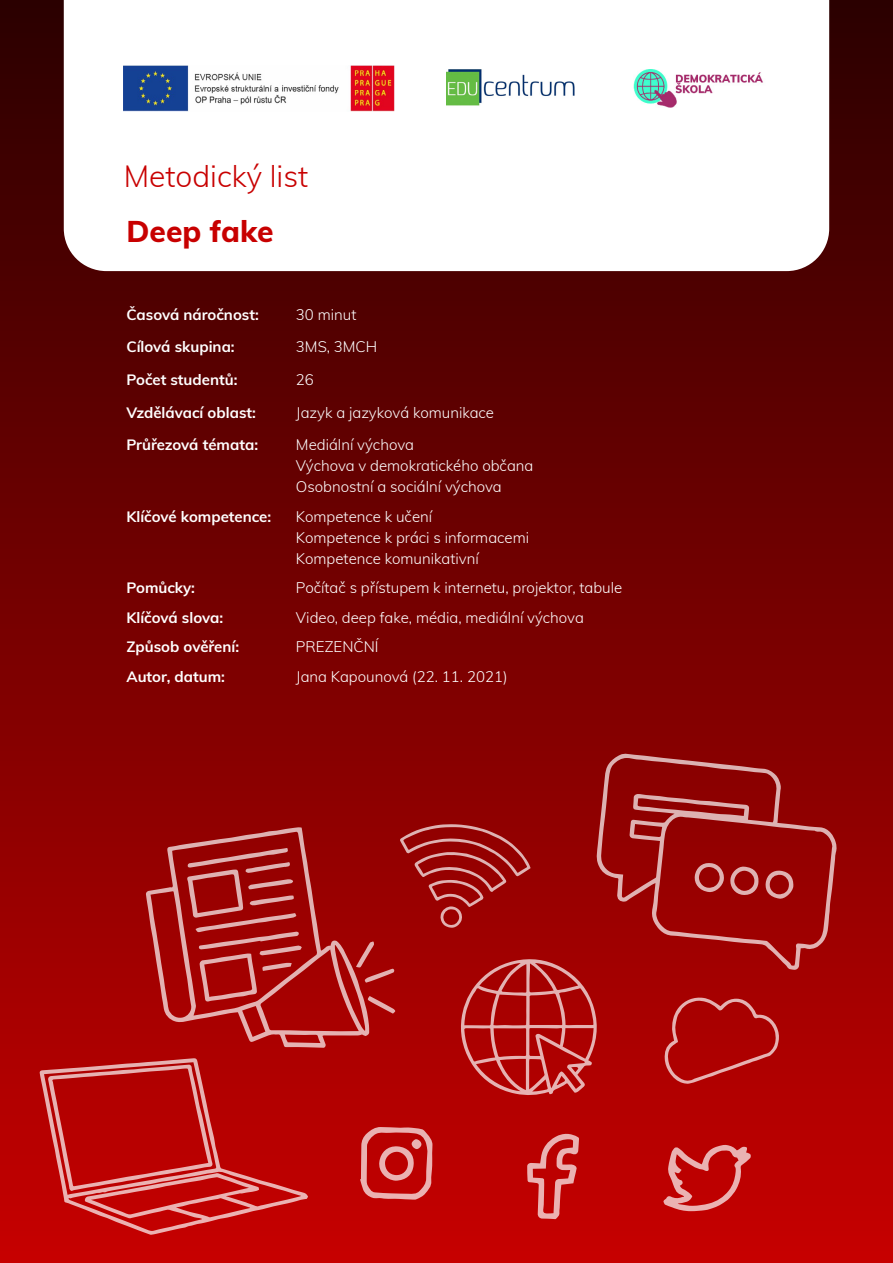
<style>
.page{position:relative;width:893px;height:1263px;background:#fff}
.page>*{position:absolute;margin:0;border:0;box-sizing:border-box;transform-origin:0 0}
.t1{font:300 30px "Muli";color:#c80000}
.t2{font:800 30px "Muli";color:#c80000}
.t3{font:300 15px/21px "Muli";color:#fff}
.t4{font:700 15px "Muli";color:#fff}
</style>
<div class="page">
<div style="left:0;top:0;width:893px;height:1263px;background:linear-gradient(to bottom,#2b0000,#c70000)"></div>
<svg style="left:64px;top:0;width:765px;height:271px"></svg>
<img style="left:124px;top:66px;width:271px;height:45px">
<img style="left:447px;top:69px;width:128px;height:39px">
<img style="left:627px;top:69px;width:143px;height:39px">
<svg style="left:40px;top:1058px;width:268px;height:177px;background:#bf1515"></svg>
<svg style="left:48px;top:1064px;width:165px;height:127px;background:#be1f1f"></svg>
<svg style="left:663px;top:1144px;width:88px;height:67px;background:#c93333"></svg>
<svg style="left:527px;top:1133px;width:52px;height:86px;background:#ca3838"></svg>
<svg style="left:360px;top:1127px;width:72px;height:73px;background:#cb3f3f"></svg>
<svg style="left:411px;top:1139px;width:11px;height:10px"></svg>
<svg style="left:453px;top:957px;width:146px;height:139px;background:#b52424"></svg>
<svg style="left:596px;top:752px;width:241px;height:218px;background:#9c1313"></svg>
<svg style="left:694px;top:862px;width:65px;height:34px;background:#ac3434"></svg>
<svg style="left:765px;top:870px;width:29px;height:29px"></svg>
<svg style="left:146px;top:827px;width:223px;height:221px;background:#a91b1b"></svg>
<svg style="left:367px;top:996px;width:28px;height:18px"></svg>
<svg style="left:356px;top:941px;width:38px;height:42px;background:#ac1d1d"></svg>
<svg style="left:187px;top:848px;width:115px;height:154px;background:#ac2828"></svg>
<svg style="left:400px;top:824px;width:131px;height:104px;background:#a11919"></svg>
<svg style="left:664px;top:997px;width:115px;height:87px;background:#b11212"></svg>
<h1 class="t1" style="left:124px;top:155px;width:186px">Metodický list</h1>
<h1 class="t2" style="left:126px;top:209px;width:149px">Deep fake</h1>
<p class="t4" style="left:126px;top:303px;width:134px">Časová náročnost:</p>
<p class="t3" style="left:296px;top:303px;width:62px">30 minut</p>
<p class="t4" style="left:126px;top:336px;width:110px">Cílová skupina:</p>
<p class="t3" style="left:296px;top:336px;width:83px">3MS, 3MCH</p>
<p class="t4" style="left:126px;top:369px;width:113px">Počet studentů:</p>
<p class="t3" style="left:296px;top:368px;width:19px">26</p>
<p class="t4" style="left:126px;top:401px;width:131px">Vzdělávací oblast:</p>
<p class="t3" style="left:296px;top:401px;width:200px">Jazyk a jazyková komunikace</p>
<p class="t4" style="left:126px;top:434px;width:133px">Průřezová témata:</p>
<p class="t3" style="left:296px;top:433px;width:239px">Mediální výchova<br>Výchova v demokratického občana<br>Osobnostní a sociální výchova</p>
<p class="t4" style="left:126px;top:505px;width:146px">Klíčové kompetence:</p>
<p class="t3" style="left:296px;top:505px;width:235px">Kompetence k učení<br>Kompetence k práci s informacemi<br>Kompetence komunikativní</p>
<p class="t4" style="left:126px;top:577px;width:70px">Pomůcky:</p>
<p class="t3" style="left:296px;top:577px;width:328px">Počítač s přístupem k internetu, projektor, tabule</p>
<p class="t4" style="left:126px;top:606px;width:98px">Klíčová slova:</p>
<p class="t3" style="left:296px;top:606px;width:289px">Video, deep fake, média, mediální výchova</p>
<p class="t4" style="left:126px;top:636px;width:114px">Způsob ověření:</p>
<p class="t3" style="left:296px;top:636px;width:84px">PREZENČNÍ</p>
<p class="t4" style="left:126px;top:666px;width:100px">Autor, datum:</p>
<p class="t3" style="left:296px;top:665px;width:213px">Jana Kapounová (22. 11. 2021)</p>
</div>
